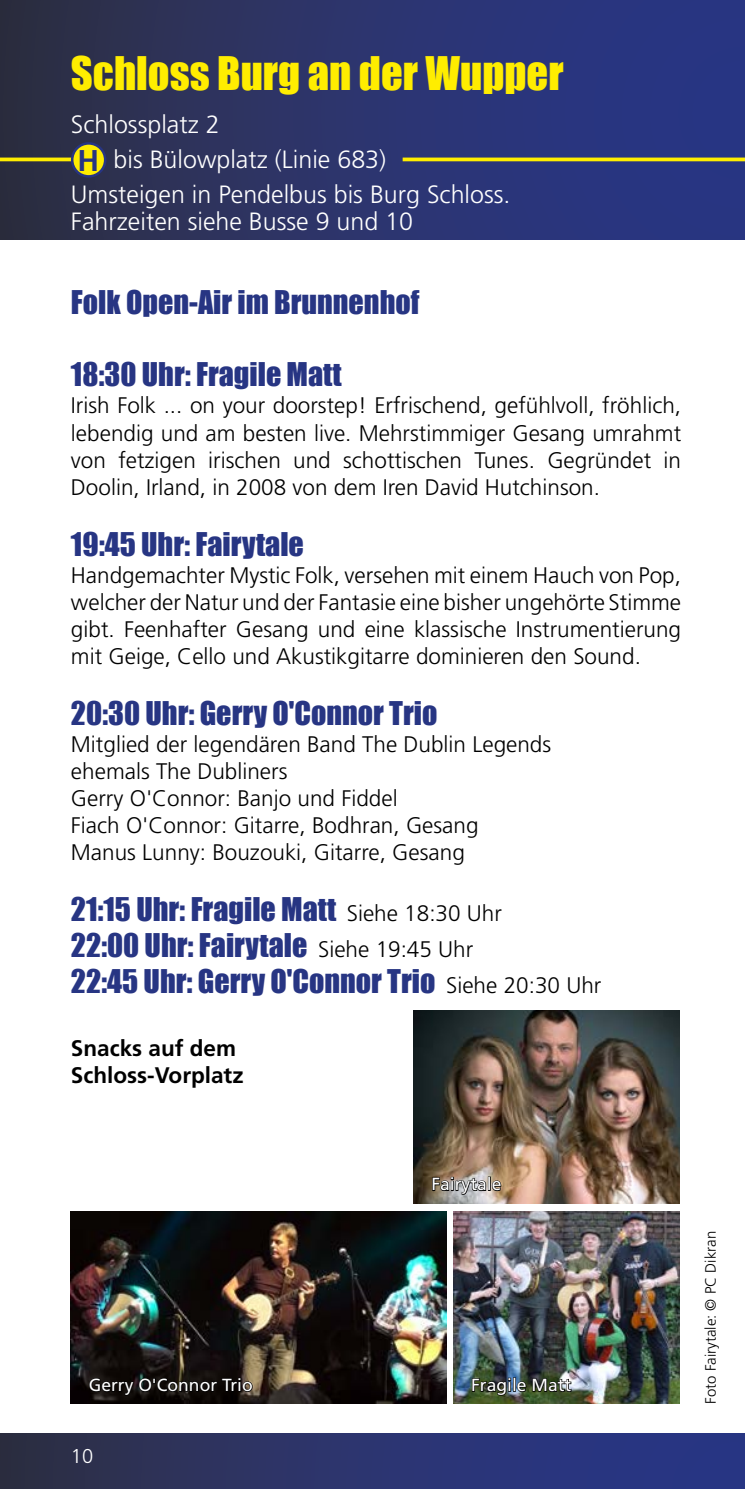
<style>
.page{position:relative;width:745px;height:1489px;background:#fff}
.page>*{position:absolute;margin:0;border:0;box-sizing:border-box;transform-origin:0 0}
.t1{font:42.5px "Impact";color:#ffed00}
.t2{font:30px/36px "Impact";color:#273583}
.t3{font:700 30px "Frutiger";color:#273583}
.t4{font:300 25px "Frutiger";color:#fff}
.t5{font:300 22.5px/27px "Frutiger";color:#000;text-align:justify}
.t6{font:700 22.5px/27px "Frutiger";color:#000}
.t7{font:300 20px "Frutiger LT Std";color:#fff}
.t8{font:17.5px "Frutiger";color:#fff}
.t9{font:300 15px "Frutiger";color:#000}
.s1{font-family:"Frutiger";font-weight:300;font-size:22.5px;color:#000}
</style>
<div class="page">
<div style="left:0;top:0;width:744px;height:240px;background:linear-gradient(to right,#2e3047,#28378d)"></div>
<div style="left:0;top:1433px;width:744px;height:55px;background:linear-gradient(to right,#2e3048,#28378e)"></div>
<svg style="left:402px;top:157px;width:342px;height:4px"></svg>
<img style="left:71px;top:1211px;width:375px;height:192px">
<svg style="left:88px;top:1377px;width:165px;height:20px"></svg>
<img style="left:453px;top:1211px;width:226px;height:192px">
<svg style="left:471px;top:1373px;width:100px;height:23px"></svg>
<img style="left:413px;top:1010px;width:266px;height:192px">
<svg style="left:431px;top:1176px;width:70px;height:20px"></svg>
<svg style="left:0;top:157px;width:71px;height:4px"></svg>
<div style="left:72px;top:143px;width:33px;height:33px;background:#ffed00;border-radius:50%"></div>
<div style="left:71px;top:142px;width:35px;height:36px;border:2px solid #273583;border-radius:50%"></div>
<h1 class="t1" style="left:71px;top:41px;width:494px">Schloss Burg an der Wupper</h1>
<p class="t4" style="left:71px;top:110px;width:150px">Schlossplatz 2</p>
<p class="t4" style="left:113px;top:145px;width:274px">bis Bülowplatz (Linie 683)</p>
<p class="t4" style="left:71px;top:180px;width:441px">Umsteigen in Pendelbus bis Burg Schloss.</p>
<p class="t4" style="left:71px;top:208px;width:343px">Fahrzeiten siehe Busse 9 und 10</p>
<h2 class="t3" style="left:77px;top:143px;width:23px">H</h2>
<h2 class="t2" style="left:71px;top:284px;width:350px">Folk Open-Air im Brunnenhof</h2>
<h2 class="t2" style="left:71px;top:356px;width:272px">18:30 Uhr: Fragile Matt</h2>
<p class="t5" style="left:71px;top:392px;width:611px">Irish Folk ... on your doorstep! Erfrischend, gefühlvoll, fröhlich, lebendig und am besten live. Mehrstimmiger Gesang umrahmt von fetzigen irischen und schottischen Tunes. Gegründet in Doolin, Irland, in 2008 von dem Iren David Hutchinson.</p>
<h2 class="t2" style="left:71px;top:525px;width:234px">19:45 Uhr: Fairytale</h2>
<p class="t5" style="left:71px;top:561px;width:611px">Handgemachter Mystic Folk, versehen mit einem Hauch von Pop, welcher der Natur und der Fantasie eine bisher ungehörte Stimme gibt. Feenhafter Gesang und eine klassische Instrumentierung mit Geige, Cello und Akustikgitarre dominieren den Sound.</p>
<h2 class="t2" style="left:71px;top:694px;width:368px">20:30 Uhr: Gerry O'Connor Trio</h2>
<p class="t5" style="left:71px;top:730px;width:481px;text-align:left">Mitglied der legendären Band The Dublin Legends ehemals The Dubliners<br>Gerry O'Connor: Banjo und Fiddel<br>Fiach O'Connor: Gitarre, Bodhran, Gesang<br>Manus Lunny: Bouzouki, Gitarre, Gesang</p>
<h2 class="t2" style="left:71px;top:890px;width:531px">21:15 Uhr: Fragile Matt <span class="s1">Siehe 18:30 Uhr<br></span>22:00 Uhr: Fairytale <span class="s1">Siehe 19:45 Uhr<br></span>22:45 Uhr: Gerry O'Connor Trio <span class="s1">Siehe 20:30 Uhr</span></h2>
<p class="t6" style="left:71px;top:1034px;width:174px">Snacks auf dem<br>Schloss-Vorplatz</p>
<p class="t8" style="left:431px;top:1173px;width:72px">Fairytale</p>
<p class="t8" style="left:89px;top:1374px;width:166px">Gerry O'Connor Trio</p>
<p class="t8" style="left:471px;top:1374px;width:102px">Fragile Matt</p>
<p class="t7" style="left:71px;top:1444px;width:24px">10</p>
<p class="t9" style="left:701px;top:1403px;width:174px;rotate:-90deg">Foto Fairytale: © PC Dikran</p>
</div>
